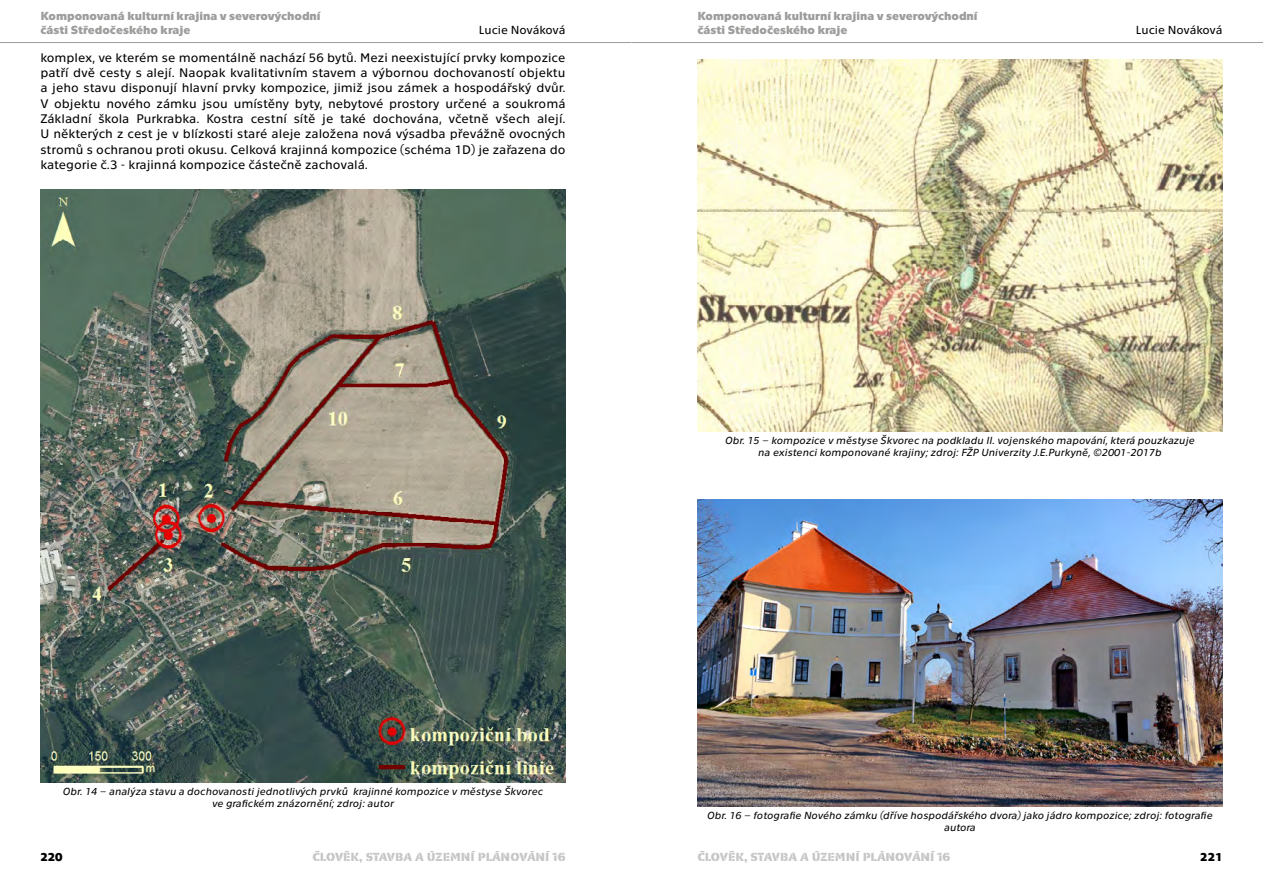
<style>
.page{position:relative;width:1263px;height:893px;background:#fff}
.page>*{position:absolute;margin:0;border:0;box-sizing:border-box;transform-origin:0 0}
.t1{font:12.75px/15.3px "Technika";color:#000;text-align:justify}
.t2{font:700 12px/14.4px "Technika";color:#9d9d9c}
.t3{font:700 12px "Technika Stencil";color:#c6c6c6}
.t4{font:12px "Technika";letter-spacing:-.005em;color:#000}
.t5{font:700 12px "Technika";color:#000}
.t6{font:italic 10.5px/12.6px "Technika";color:#000;text-align:center}
</style>
<div class="page">
<hr style="left:0;top:42px;width:631px;height:1px;background:#9d9d9c">
<hr style="left:632px;top:42px;width:631px;height:1px;background:#9d9d9c">
<img style="left:40px;top:189px;width:526px;height:593px">
<img style="left:697px;top:59px;width:525px;height:372px">
<img style="left:697px;top:500px;width:525px;height:306px">
<p class="t2" style="left:40px;top:7px;width:282px">Komponovaná kulturní krajina v severovýchodní části Středočeského kraje</p>
<p class="t2" style="left:697px;top:7px;width:282px">Komponovaná kulturní krajina v severovýchodní</p>
<p class="t4" style="left:479px;top:22px;width:88px">Lucie Nováková</p>
<p class="t2" style="left:697px;top:22px;width:151px">části Středočeského kraje</p>
<p class="t4" style="left:1136px;top:22px;width:88px">Lucie Nováková</p>
<p class="t1" style="left:40px;top:49px;width:527px">komplex, ve kterém se momentálně nachází 56 bytů. Mezi neexistující prvky kompozice patří dvě cesty s alejí. Naopak kvalitativním stavem a výbornou dochovaností objektu a jeho stavu disponují hlavní prvky kompozice, jimiž jsou zámek a hospodářský dvůr.<br>V objektu nového zámku jsou umístěny byty, nebytové prostory určené a soukromá Základní škola Purkrabka. Kostra cestní sítě je také dochována, včetně všech alejí.<br>U některých z cest je v blízkosti staré aleje založena nová výsadba převážně ovocných stromů s ochranou proti okusu. Celková krajinná kompozice (schéma 1D) je zařazena do kategorie č.3 - krajinná kompozice částečně zachovalá.</p>
<p class="t6" style="left:63px;top:784px;width:482px">Obr. 14 – analýza stavu a dochovanosti jednotlivých prvků krajinné kompozice v městyse Škvorec ve grafickém znázornění; zdroj: autor</p>
<p class="t6" style="left:725px;top:433px;width:471px">Obr. 15 – kompozice v městyse Škvorec na podkladu II. vojenského mapování, která pouzkazuje na existenci komponované krajiny; zdroj: FŽP Univerzity J.E.Purkyně, ©2001-2017b</p>
<p class="t6" style="left:707px;top:808px;width:507px">Obr. 16 – fotografie Nového zámku (dříve hospodářského dvora) jako jádro kompozice; zdroj: fotografie autora</p>
<p class="t5" style="left:40px;top:848px;width:24px">220</p>
<p class="t3" style="left:313px;top:850px;width:255px">ČLOVĚK, STAVBA A ÚZEMNÍ PLÁNOVÁNÍ 16</p>
<p class="t3" style="left:697px;top:850px;width:255px">ČLOVĚK, STAVBA A ÚZEMNÍ PLÁNOVÁNÍ 16</p>
<p class="t5" style="left:1200px;top:848px;width:24px">221</p>
</div>
